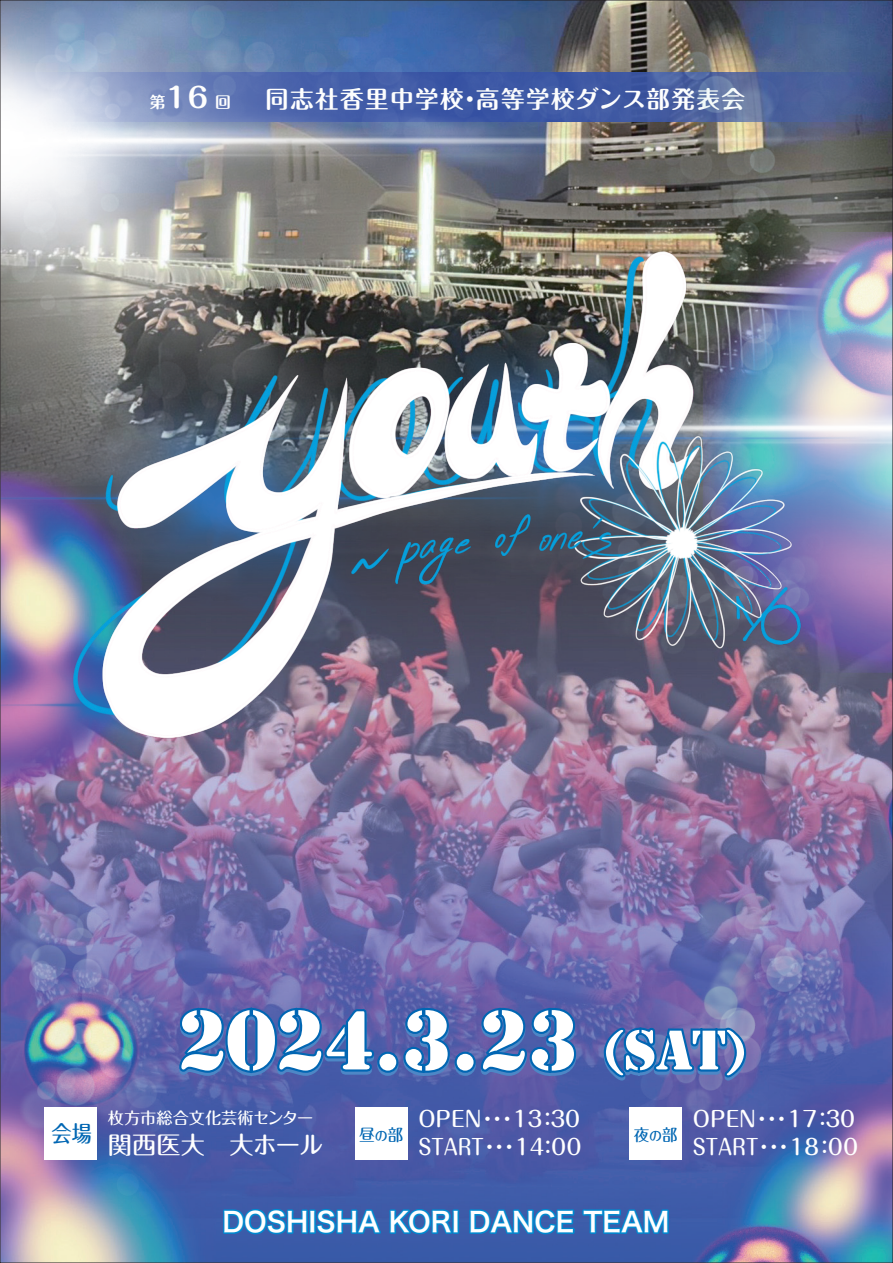
<style>
.page{position:relative;width:893px;height:1263px;background:#fff}
.page>*{position:absolute;margin:0;border:0;box-sizing:border-box;transform-origin:0 0}
.t1{font:27px "Hira Kaku Pro W6";color:#fff}
.t2{font:500 24.3px "Maru Fo Pro";letter-spacing:-.02em;color:#fff}
.t3{font:700 23.55px "Maru Fo Pro";letter-spacing:.06em;color:#fff}
.t4{font:500 22.5px "Maru Fo Pro";color:#0166b3;scale:.9 1}
.t5{font:500 21.6px/28.3px "Maru Fo Pro";color:#fff}
.t6{font:500 16.5px "Maru Fo Pro";color:#0166b3;scale:.95 1}
.t7{font:500 16.2px "Maru Fo Pro";color:#fff}
.s1{font-size:15.75px}
.s2{font-size:27.75px}
.s3{font-size:13.5px}
</style>
<div class="page">
<img style="left:2px;top:2px;width:889px;height:1259px">
<p class="t3" style="left:150px;top:80px;width:597px"><span class="s1">第</span><span class="s2">１６</span><span class="s1">回　　</span>同志社香里中学校・高等学校ダンス部発表会</p>
<p class="t7" style="left:108px;top:1105px;width:207px">枚方市総合文化芸術センター</p>
<p class="t4" style="left:52px;top:1116px;width:46px">会場</p>
<p class="t2" style="left:108px;top:1126px;width:217px">関西医大　大ホール</p>
<p class="t6" style="left:359px;top:1121px;width:48px">昼<span class="s3">の</span>部</p>
<p class="t5" style="left:418px;top:1102px;width:166px">OPEN・・・１３：３０<br>START・・・１4：00</p>
<p class="t6" style="left:634px;top:1121px;width:48px">夜<span class="s3">の</span>部</p>
<p class="t5" style="left:693px;top:1102px;width:167px">OPEN・・・１7：３０<br>START・・・１8：00</p>
<p class="t1" style="left:223px;top:1197px;width:448px">DOSHISHA KORI DANCE TEAM</p>
</div>
